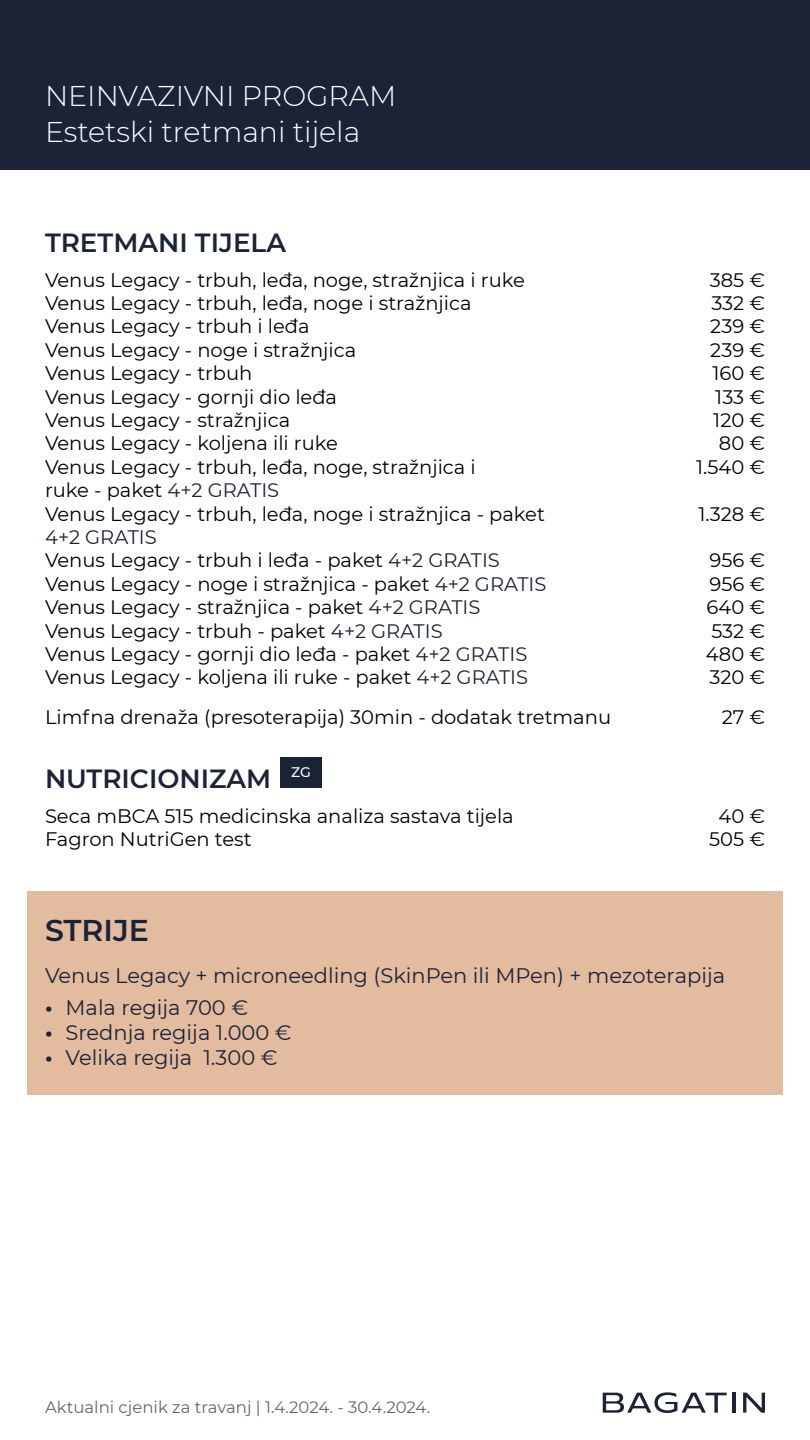
<style>
.page{position:relative;width:810px;height:1440px;background:#fff}
.page>*{position:absolute;margin:0;border:0;box-sizing:border-box;transform-origin:0 0}
.t1{font:600 30px "Montserrat";color:#1b2337}
.t2{font:300 28.5px/36px "Montserrat";color:#fff}
.t3{font:600 26.25px "Montserrat";color:#1b2337}
.t4{font:21px/25.2px "Montserrat";color:#1b2337}
.t5{font:700 21px/25.2px "Montserrat";color:#1b2337;text-align:justify}
.t6{font:19.5px/23.4px "Montserrat";color:#000}
.t7{font:16.5px "Montserrat";color:#666}
.t8{font:500 13.88px "Montserrat";color:#fff}
.s1{color:#1b2337}
</style>
<div class="page">
<div style="left:0;top:0;width:810px;height:170px;background:#1b2337"></div>
<svg style="left:603px;top:1392px;width:124px;height:21px"></svg>
<hr style="left:732px;top:1393px;width:4px;height:20px;background:#1b2337">
<svg style="left:743px;top:1393px;width:22px;height:20px"></svg>
<div style="left:280px;top:757px;width:42px;height:31px;background:#1b2337"></div>
<div style="left:27px;top:891px;width:756px;height:204px;background:#e3bb9f"></div>
<h2 class="t2" style="left:45px;top:77px;width:353px">NEINVAZIVNI PROGRAM<br>Estetski tretmani tijela</h2>
<h3 class="t3" style="left:45px;top:224px;width:243px">TRETMANI TIJELA</h3>
<p class="t6" style="left:45px;top:267px;width:501px">Venus Legacy - trbuh, leđa, noge, stražnjica i ruke Venus Legacy - trbuh, leđa, noge i stražnjica<br>Venus Legacy - trbuh i leđa<br>Venus Legacy - noge i stražnjica<br>Venus Legacy - trbuh<br>Venus Legacy - gornji dio leđa<br>Venus Legacy - stražnjica<br>Venus Legacy - koljena ili ruke<br>Venus Legacy - trbuh, leđa, noge, stražnjica i<br>ruke - paket <span class="s1">4+2 GRATIS<br></span>Venus Legacy - trbuh, leđa, noge i stražnjica - paket</p>
<p class="t6" style="left:45px;top:525px;width:503px"><span class="s1">4+2 GRATIS<br></span>Venus Legacy - trbuh i leđa - paket <span class="s1">4+2 GRATIS </span>Venus Legacy - noge i stražnjica - paket <span class="s1">4+2 GRATIS </span>Venus Legacy - stražnjica - paket <span class="s1">4+2 GRATIS<br></span>Venus Legacy - trbuh - paket <span class="s1">4+2 GRATIS<br></span>Venus Legacy - gornji dio leđa - paket <span class="s1">4+2 GRATIS </span>Venus Legacy - koljena ili ruke - paket <span class="s1">4+2 GRATIS</span></p>
<p class="t6" style="left:45px;top:704px;width:568px">Limfna drenaža (presoterapija) 30min - dodatak tretmanu</p>
<p class="t6" style="left:696px;top:267px;width:70px;text-align:right">385 €<br>332 €<br>239 €<br>239 €<br>160 €<br>133 €<br>120 €<br>80 €<br>1.540 €</p>
<p class="t6" style="left:698px;top:501px;width:68px">1.328 €</p>
<p class="t6" style="left:706px;top:548px;width:61px;text-align:justify">956 € 956 € 640 € 532 € 480 € 320 €</p>
<p class="t6" style="left:722px;top:704px;width:45px">27 €</p>
<p class="t8" style="left:291px;top:763px;width:21px">ZG</p>
<h3 class="t3" style="left:45px;top:760px;width:228px">NUTRICIONIZAM</h3>
<p class="t6" style="left:45px;top:803px;width:470px">Seca mBCA 515 medicinska analiza sastava tijela<br>Fagron NutriGen test</p>
<p class="t6" style="left:709px;top:803px;width:57px;text-align:center">40 €<br>505 €</p>
<h1 class="t1" style="left:45px;top:909px;width:106px">STRIJE</h1>
<p class="t4" style="left:45px;top:962px;width:682px">Venus Legacy + microneedling (SkinPen ili MPen) + mezoterapija</p>
<p class="t5" style="left:45px;top:994px;width:9px">• • •</p>
<p class="t4" style="left:66px;top:994px;width:228px">Mala regija 700 €<br>Srednja regija 1.000 €<br>Velika regija 1.300 €</p>
<p class="t7" style="left:45px;top:1396px;width:387px">Aktualni cjenik za travanj | 1.4.2024. - 30.4.2024.</p>
</div>
